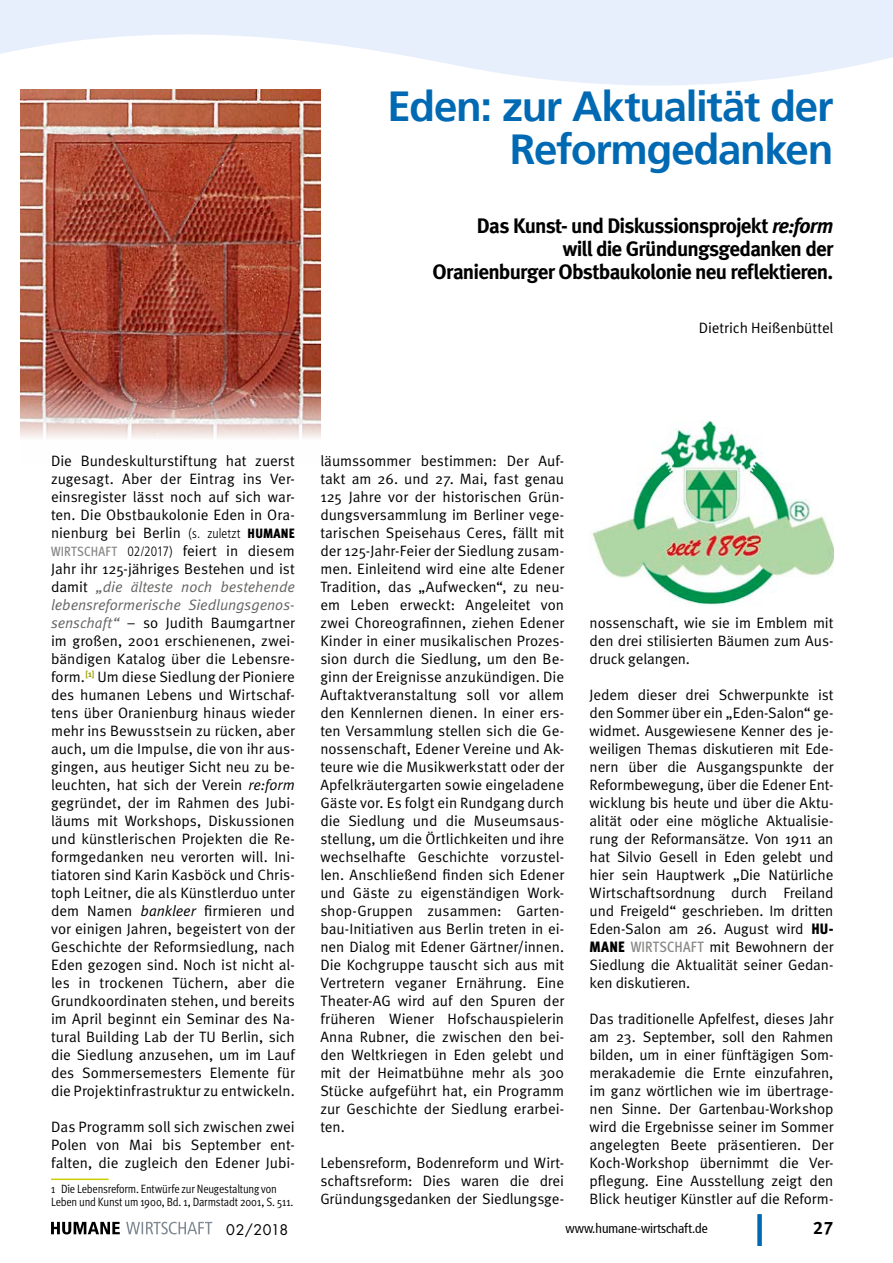
<style>
.page{position:relative;width:893px;height:1263px;background:#fff}
.page>*{position:absolute;margin:0;border:0;box-sizing:border-box;transform-origin:0 0}
.Headline_1{font:700 42px/43.5px "Frutiger 65";letter-spacing:-.03em;color:#0069b3;text-align:right}
.Headline_2{font:700 21px/23.1px "Meta";letter-spacing:-.035em;color:#000;text-align:right}
.t1{font:18px "Meta Bold LF";color:#000}
.Fließtext_Meta_Norma{font:15px/18px "Meta Normal";letter-spacing:-.005em;color:#000;text-align:justify}
.Autor{font:15px "Meta Normal";letter-spacing:-.005em;color:#000}
.t2{font:14.25px "Futura";letter-spacing:.01em;color:#000}
.t3{font:condensed 13.5px "Frutiger 57";color:#000}
.Fußnote_enge_Zeile{font:12px/13.5px "Meta Cond Normal";letter-spacing:-.015em;color:#000}
.s1{font-style:italic}
.s2{font-family:"Frutiger";font-weight:300;font-stretch:condensed;font-size:13.5px}
.s3{font-family:"Meta Cond Black LF";font-size:13.5px}
.s4{font-family:"Meta Cond Medium LF";font-size:13.5px;color:#878786}
.s5{font-style:italic;color:#636362}
.s6{font-family:"Meta Cond Black LF"}
.s7{font-family:"Meta Cond Medium LF";color:#878786}
</style>
<div class="page">
<svg style="left:0;top:0;width:893px;height:94px;fill:#e6effb"></svg>
<div style="left:757px;top:1214px;width:5px;height:32px;background:#0069b3"></div>
<svg style="left:51px;top:1222px;width:69px;height:12px"></svg>
<svg style="left:126px;top:1222px;width:86px;height:12px"></svg>
<hr style="left:51px;top:1178px;width:58px;height:2px;background:#cccd00">
<div style="left:382px;top:80px;width:460px;height:262px;background:#fff"></div>
<img style="left:20px;top:90px;width:300px;height:348px">
<img style="left:592px;top:421px;width:241px;height:185px">
<p class="Headline_1" style="left:387px;top:85px;width:447px">Eden: zur Aktualität der<br>Reformgedanken</p>
<p class="Headline_2" style="left:433px;top:214px;width:402px">Das Kunst- und Diskussionsprojekt <span class="s1">re:form<br></span>will die Gründungsgedanken der<br>Oranienburger Obstbaukolonie neu reflektieren.</p>
<p class="Autor" style="left:699px;top:319px;width:136px">Dietrich Heißenbüttel</p>
<p class="Fließtext_Meta_Norma" style="left:51px;top:452px;width:245px">Die Bundeskulturstiftung hat zuerst zugesagt. Aber der Eintrag ins Ver&shy;einsregister lässt noch auf sich war&shy;ten. Die Obstbaukolonie Eden in Ora&shy;nienburg bei Berlin <span class="s2">(s. zuletzt</span> <span class="s3">HUMANE </span><span class="s4">WIRTSCHAFT</span> <span class="s2">02/2017)</span> feiert in diesem Jahr ihr 125-jähriges Bestehen und ist damit <span class="s5">„die älteste noch bestehende lebensreformerische Siedlungsgenos&shy;senschaft“</span> – so Judith Baumgartner im großen, 2001 erschienenen, zwei&shy;bändigen Katalog über die Lebensre&shy;form.<sup>[1]</sup> Um diese Siedlung der Pioniere des humanen Lebens und Wirtschaf&shy;tens über Oranienburg hinaus wieder mehr ins Bewusstsein zu rücken, aber auch, um die Impulse, die von ihr aus&shy;gingen, aus heutiger Sicht neu zu be&shy;leuchten, hat sich der Verein <span class="s1">re:form </span>gegründet, der im Rahmen des Jubi&shy;läums mit Workshops, Diskussionen und künstlerischen Projekten die Re&shy;formgedanken neu verorten will. Ini&shy;tiatoren sind Karin Kasböck und Chris&shy;toph Leitner, die als Künstlerduo unter dem Namen <span class="s1">bankleer</span> firmieren und vor einigen Jahren, begeistert von der Geschichte der Reformsiedlung, nach Eden gezogen sind. Noch ist nicht al&shy;les in trockenen Tüchern, aber die Grundkoordinaten stehen, und bereits im April beginnt ein Seminar des Na&shy;tural Building Lab der TU Berlin, sich die Siedlung anzusehen, um im Lauf des Sommersemesters Elemente für die Projektinfrastruktur zu entwickeln.</p>
<p class="Fließtext_Meta_Norma" style="left:51px;top:1118px;width:245px">Das Programm soll sich zwischen zwei Polen von Mai bis September ent&shy;falten, die zugleich den Edener Jubi-</p>
<p class="Fußnote_enge_Zeile" style="left:51px;top:1182px;width:244px">1 Die Lebensreform. Entwürfe zur Neugestaltung von<br>Leben und Kunst um 1900, Bd. 1, Darmstadt 2001, S. 511.</p>
<p class="Fließtext_Meta_Norma" style="left:320px;top:452px;width:245px">läumssommer bestimmen: Der Auf&shy;takt am 26. und 27. Mai, fast genau 125 Jahre vor der historischen Grün&shy;dungsversammlung im Berliner vege&shy;tarischen Speisehaus Ceres, fällt mit der 125-Jahr-Feier der Siedlung zusam&shy;men. Einleitend wird eine alte Edener Tradition, das „Aufwecken“, zu neu&shy;em Leben erweckt: Angeleitet von zwei Choreografinnen, ziehen Edener Kinder in einer musikalischen Prozes&shy;sion durch die Siedlung, um den Be&shy;ginn der Ereignisse anzukündigen. Die Auftaktveranstaltung soll vor allem den Kennlernen dienen. In einer ers&shy;ten Versammlung stellen sich die Ge&shy;nossenschaft, Edener Vereine und Ak&shy;teure wie die Musikwerkstatt oder der Apfelkräutergarten sowie eingeladene Gäste vor. Es folgt ein Rundgang durch die Siedlung und die Museumsaus&shy;stellung, um die Örtlichkeiten und ihre wechselhafte Geschichte vorzustel&shy;len. Anschließend finden sich Edener und Gäste zu eigenständigen Work&shy;shop-Gruppen zusammen: Garten&shy;bau-Initiativen aus Berlin treten in ei&shy;nen Dialog mit Edener Gärtner/innen.<br>Die Kochgruppe tauscht sich aus mit Vertretern veganer Ernährung. Eine Theater-AG wird auf den Spuren der früheren Wiener Hofschauspielerin Anna Rubner, die zwischen den bei&shy;den Weltkriegen in Eden gelebt und mit der Heimatbühne mehr als 300<br>Stücke aufgeführt hat, ein Programm zur Geschichte der Siedlung erarbei&shy;ten.</p>
<p class="Fließtext_Meta_Norma" style="left:320px;top:1154px;width:245px">Lebensreform, Bodenreform und Wirt&shy;schaftsreform: Dies waren die drei Gründungsgedanken der Siedlungsge-</p>
<p class="Fließtext_Meta_Norma" style="left:590px;top:614px;width:245px">nossenschaft, wie sie im Emblem mit den drei stilisierten Bäumen zum Aus&shy;druck gelangen.</p>
<p class="Fließtext_Meta_Norma" style="left:590px;top:686px;width:245px">Jedem dieser drei Schwerpunkte ist den Sommer über ein „Eden-Salon“ ge&shy;widmet. Ausgewiesene Kenner des je&shy;weiligen Themas diskutieren mit Ede&shy;nern über die Ausgangspunkte der Reformbewegung, über die Edener Ent&shy;wicklung bis heute und über die Aktu&shy;alität oder eine mögliche Aktualisie&shy;rung der Reformansätze. Von 1911 an hat Silvio Gesell in Eden gelebt und hier sein Hauptwerk „Die Natürliche Wirtschaftsordnung durch Freiland und Freigeld“ geschrieben. Im dritten Eden-Salon am 26. August wird <span class="s6">HU-MANE</span> <span class="s7">WIRTSCHAFT</span> mit Bewohnern der Siedlung die Aktualität seiner Gedan&shy;ken diskutieren.</p>
<p class="Fließtext_Meta_Norma" style="left:590px;top:1010px;width:245px">Das traditionelle Apfelfest, dieses Jahr am 23. September, soll den Rahmen bilden, um in einer fünftägigen Som&shy;merakademie die Ernte einzufahren, im ganz wörtlichen wie im übertrage&shy;nen Sinne. Der Gartenbau-Workshop wird die Ergebnisse seiner im Sommer angelegten Beete präsentieren. Der Koch-Workshop übernimmt die Ver&shy;pflegung. Eine Ausstellung zeigt den Blick heutiger Künstler auf die Reform-</p>
<p class="t2" style="left:226px;top:1220px;width:64px">02/2018</p>
<p class="t3" style="left:566px;top:1220px;width:144px">www.humane-wirtschaft.de</p>
<p class="t1" style="left:813px;top:1217px;width:22px">27</p>
</div>
